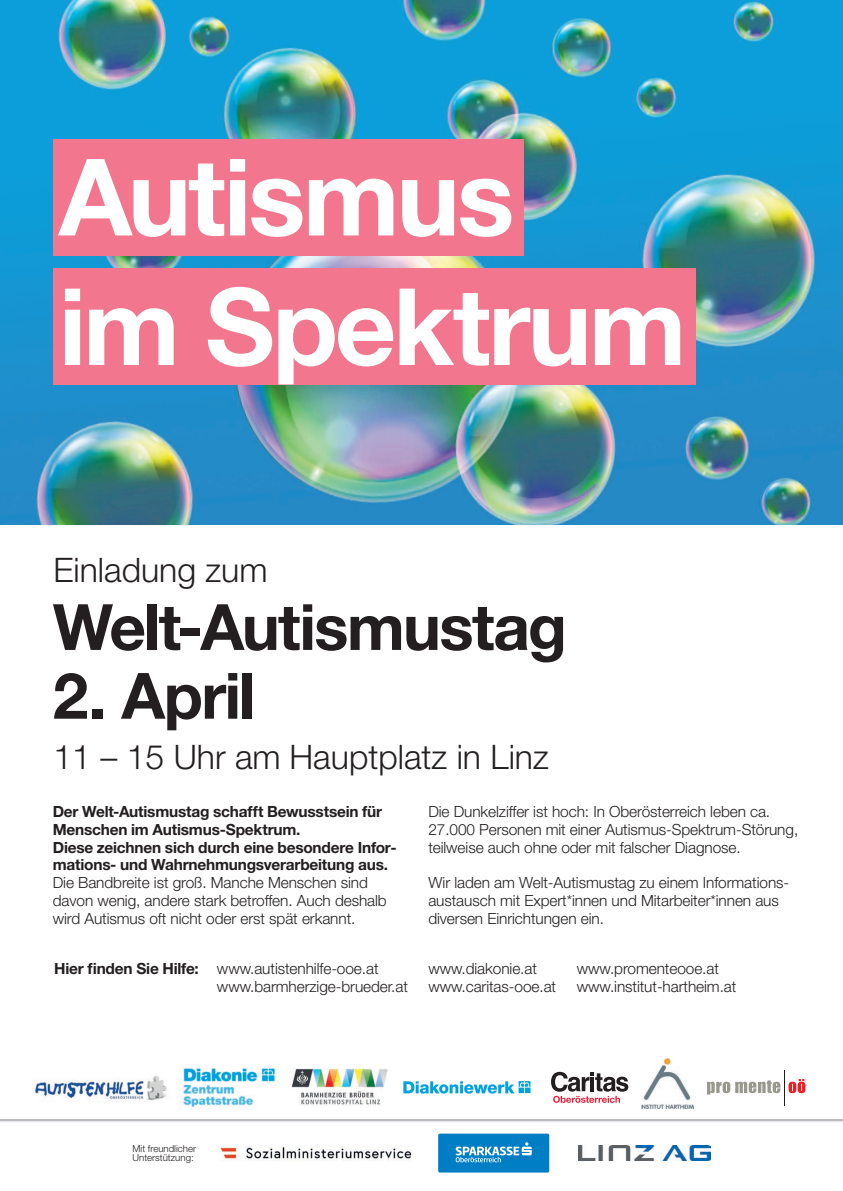
<style>
.page{position:relative;width:843px;height:1191px;background:#fff}
.page>*{position:absolute;margin:0;border:0;box-sizing:border-box;transform-origin:0 0}
.t1{font:700 106.9px/129.5px "Helvetica Neue LT Std";letter-spacing:-.03em;color:#fff}
.t2{font:700 63.9px "Helvetica Neue LT Std";letter-spacing:-.03em;color:#231f20}
.t3{font:300 33.8px "Helvetica Neue LT Std";color:#231f20}
.t4{font:300 15.4px/17.8px "Helvetica Neue LT Std";letter-spacing:-.005em;color:#231f20}
.t5{font:700 15.4px/17.8px "Helvetica Neue LT Std";letter-spacing:-.015em;color:#231f20}
.t6{font:300 9.6px/9.6px "Helvetica Neue LT Std";color:#231f20}
.s1{font-size:108px}
.s2{font-weight:700}
</style>
<div class="page">
<img style="left:0;top:0;width:842px;height:524px">
<img style="left:547px;top:12px;width:75px;height:74px">
<div style="left:53px;top:139px;width:470px;height:116px;background:#f2768e"></div>
<div style="left:53px;top:268px;width:642px;height:116px;background:#f2768e"></div>
<img style="left:220px;top:1146px;width:192px;height:15px">
<img style="left:578px;top:1145px;width:132px;height:15px">
<div style="left:437px;top:1132px;width:113px;height:42px;background:#6eb5de"></div>
<div style="left:438px;top:1133px;width:111px;height:39px;background:#007ec5;border-radius:2px"></div>
<svg style="left:455px;top:1142px;width:76px;height:20px"></svg>
<svg style="left:403px;top:1081px;width:127px;height:12px"></svg>
<img style="left:183px;top:1065px;width:93px;height:43px">
<svg style="left:551px;top:1072px;width:77px;height:31px"></svg>
<img style="left:641px;top:1058px;width:52px;height:50px">
<svg style="left:788px;top:1079px;width:17px;height:14px"></svg>
<svg style="left:707px;top:1080px;width:73px;height:14px"></svg>
<hr style="left:784px;top:1070px;width:1px;height:35px;background:#231f20">
<img style="left:34px;top:1076px;width:133px;height:26px">
<img style="left:291px;top:1069px;width:97px;height:36px">
<h1 class="t1" style="left:59px;top:130px;width:629px">Autismus<br>im Spekt<span class="s1">rum</span></h1>
<h3 class="t3" style="left:53px;top:549px;width:216px">Einladung zum</h3>
<h2 class="t2" style="left:53px;top:587px;width:515px">Welt-Autismustag</h2>
<h2 class="t2" style="left:53px;top:656px;width:204px">2. April</h2>
<h3 class="t3" style="left:53px;top:736px;width:497px">11 – 15 Uhr am Hauptplatz in Linz</h3>
<p class="t5" style="left:53px;top:802px;width:345px">Der Welt-Autismustag schafft Bewusstsein für Menschen im Autismus-Spektrum.<br>Diese zeichnen sich durch eine besondere Infor&shy;mations- und Wahrnehmungsverarbeitung aus.</p>
<p class="t4" style="left:53px;top:873px;width:335px">Die Bandbreite ist groß. Manche Menschen sind davon wenig, andere stark betroffen. Auch deshalb wird Autismus oft nicht oder erst spät erkannt.</p>
<p class="t4" style="left:428px;top:802px;width:371px">Die Dunkelziffer ist hoch: In Oberösterreich leben ca.<br>27.000 Personen mit einer Autismus-Spektrum-Störung, teilweise auch ohne oder mit falscher Diagnose.</p>
<p class="t4" style="left:428px;top:873px;width:362px">Wir laden am Welt-Autismustag zu einem Informa tions&shy;austausch mit Expert*innen und Mitarbeiter*innen aus diversen Einrichtungen ein.</p>
<p class="t4" style="left:217px;top:959px;width:192px;text-indent:-163px"><span class="s2">Hier finden Sie Hilfe:</span> www.autistenhilfe-ooe.at www.barmherzige-brueder.at</p>
<p class="t4" style="left:428px;top:959px;width:129px">www.diakonie.at www.caritas-ooe.at</p>
<p class="t4" style="left:576px;top:959px;width:161px">www.promenteooe.at www.institut-hartheim.at</p>
<p class="t6" style="left:133px;top:1143px;width:65px">Mit freundlicher<br>Unterstützung:</p>
</div>
